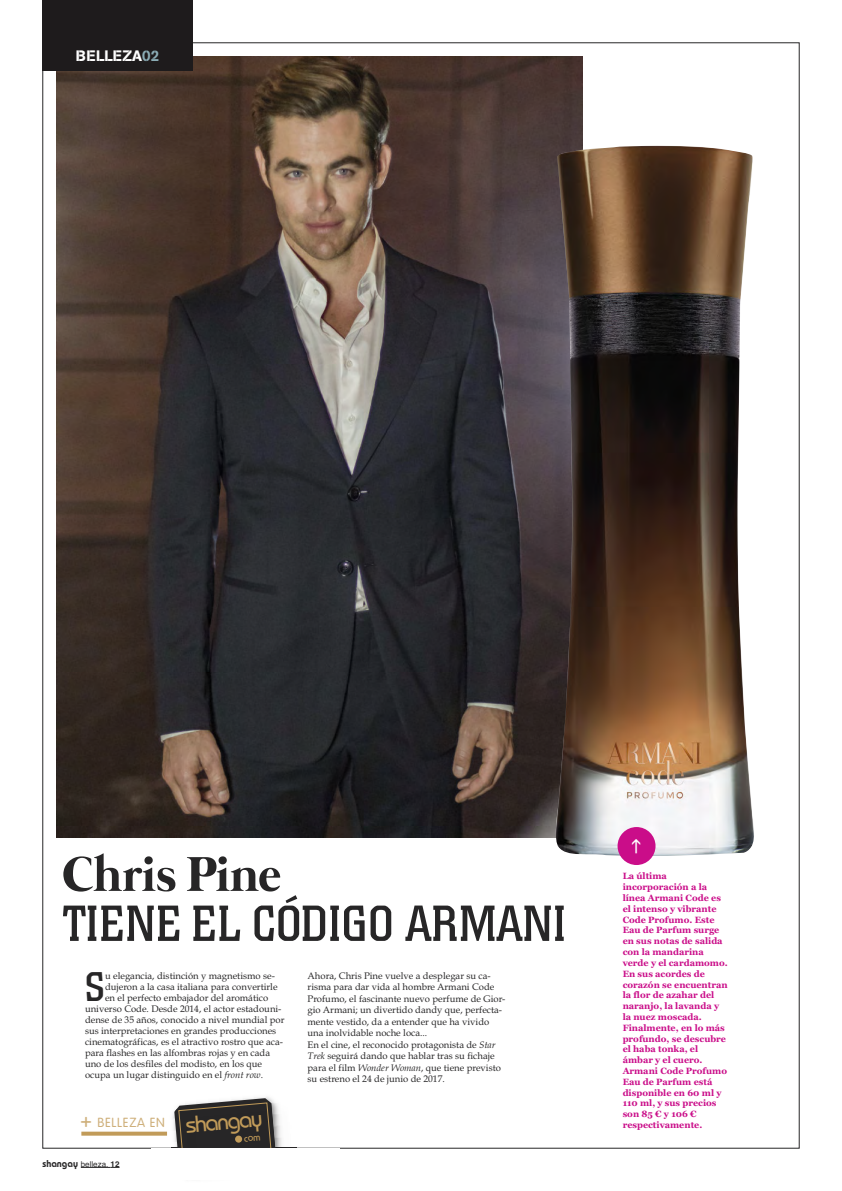
<style>
.page{position:relative;width:842px;height:1191px;background:#fff}
.page>*{position:absolute;margin:0;border:0;box-sizing:border-box;transform-origin:0 0}
.t1{font:50px "Colossalis";letter-spacing:.03em;color:#272627}
.t2{font:700 50px "Mermaid";color:#272627}
.t3{font:40.9px "Colossalis";color:#272627}
.t4{font:500 23.2px "Bauhaus";color:#c19b59}
.t5{font:15px "AG Book Stencil";letter-spacing:.02em;color:#fff}
.t6{font:300 13px "VAG Rounded";letter-spacing:.05em;color:#ceaf7a}
.t7{font:9.5px/11.5px "Book Antiqua";color:#272627}
.t8{font:700 9px/10.8px "Georgia";color:#ca0d89}
.t9{font:8px "Helvetica";color:#272627}
.s1{color:#8bacb5}
.s2{font-style:italic}
.s3{font-size:20px}
.s4{font-family:"Bauhaus";font-weight:600;font-size:10px}
.s5{font-weight:700}
</style>
<div class="page">
<img style="left:57px;top:57px;width:526px;height:780px">
<img style="left:555px;top:146px;width:199px;height:710px">
<div style="left:617px;top:827px;width:38px;height:38px;background:#ca0d89;border-radius:50%"></div>
<div style="left:43px;top:0;width:150px;height:71px;background:#1e1b1c"></div>
<svg style="left:81px;top:1131px;width:86px;height:4px"></svg>
<hr style="left:81px;top:1167px;width:30px;height:1px;background:#272627">
<svg style="left:172px;top:1098px;width:124px;height:50px"></svg>
<h3 class="t5" style="left:76px;top:50px;width:85px">BELLEZA<span class="s1">02</span></h3>
<h1 class="t2" style="left:62px;top:844px;width:220px">Chris Pine</h1>
<h1 class="t1" style="left:62px;top:905px;width:504px">TIENE EL CÓDIGO ARMANI</h1>
<h2 class="t3" style="left:85px;top:971px;width:21px">S</h2>
<p class="t7" style="left:105px;top:969px;width:171px">u elegancia, distinción y magnetismo se-</p>
<p class="t7" style="left:105px;top:980px;width:174px">dujeron a la casa italiana para convertirle</p>
<p class="t7" style="left:105px;top:991px;width:165px">en el perfecto embajador del aromático</p>
<p class="t7" style="left:85px;top:1002px;width:198px">universo Code. Desde 2014, el actor estadouni-</p>
<p class="t7" style="left:85px;top:1013px;width:201px">dense de 35 años, conocido a nivel mundial por</p>
<p class="t7" style="left:85px;top:1024px;width:193px">sus interpretaciones en grandes producciones</p>
<p class="t7" style="left:85px;top:1035px;width:199px">cinematográficas, es el atractivo rostro que aca-</p>
<p class="t7" style="left:85px;top:1046px;width:187px">para flashes en las alfombras rojas y en cada</p>
<p class="t7" style="left:85px;top:1057px;width:179px">uno de los desfiles del modisto, en los que</p>
<p class="t7" style="left:85px;top:1068px;width:180px">ocupa un lugar distinguido en el <span class="s2">front row</span>.</p>
<h3 class="t6" style="left:80px;top:1117px;width:86px"><span class="s3">+</span> BELLEZA EN</h3>
<p class="t9" style="left:43px;top:1159px;width:79px"><span class="s4">shangay</span> belleza. <span class="s5">12</span></p>
<h3 class="t4" style="left:185px;top:1116px;width:78px;rotate:-5deg">shangay</h3>
<p class="t7" style="left:308px;top:969px;width:199px">Ahora, Chris Pine vuelve a desplegar su ca&shy;risma para dar vida al hombre Armani Code Profumo, el fascinante nuevo perfume de Gior&shy;gio Armani; un divertido dandy que, perfecta&shy;mente vestido, da a entender que ha vivido una inolvidable noche loca...<br>En el cine, el reconocido protagonista de <span class="s2">Star Trek</span> seguirá dando que hablar tras su fichaje para el film <span class="s2">Wonder Woman</span>, que tiene previsto su estreno el 24 de junio de 2017.</p>
<p class="t8" style="left:623px;top:871px;width:107px">La última incorporación a la línea Armani Code es el intenso y vibrante<br>Code Profumo. Este<br>Eau de Parfum surge en sus notas de salida con la mandarina verde y el cardamomo.<br>En sus acordes de corazón se encuentran la flor de azahar del naranjo, la lavanda y la nuez moscada.<br>Finalmente, en lo más profundo, se descubre el haba tonka, el ámbar y el cuero.<br>Armani Code Profumo<br>Eau de Parfum está disponible en 60 ml y<br>110 ml, y sus precios son 85 € y 106 € respectivamente.</p>
</div>
